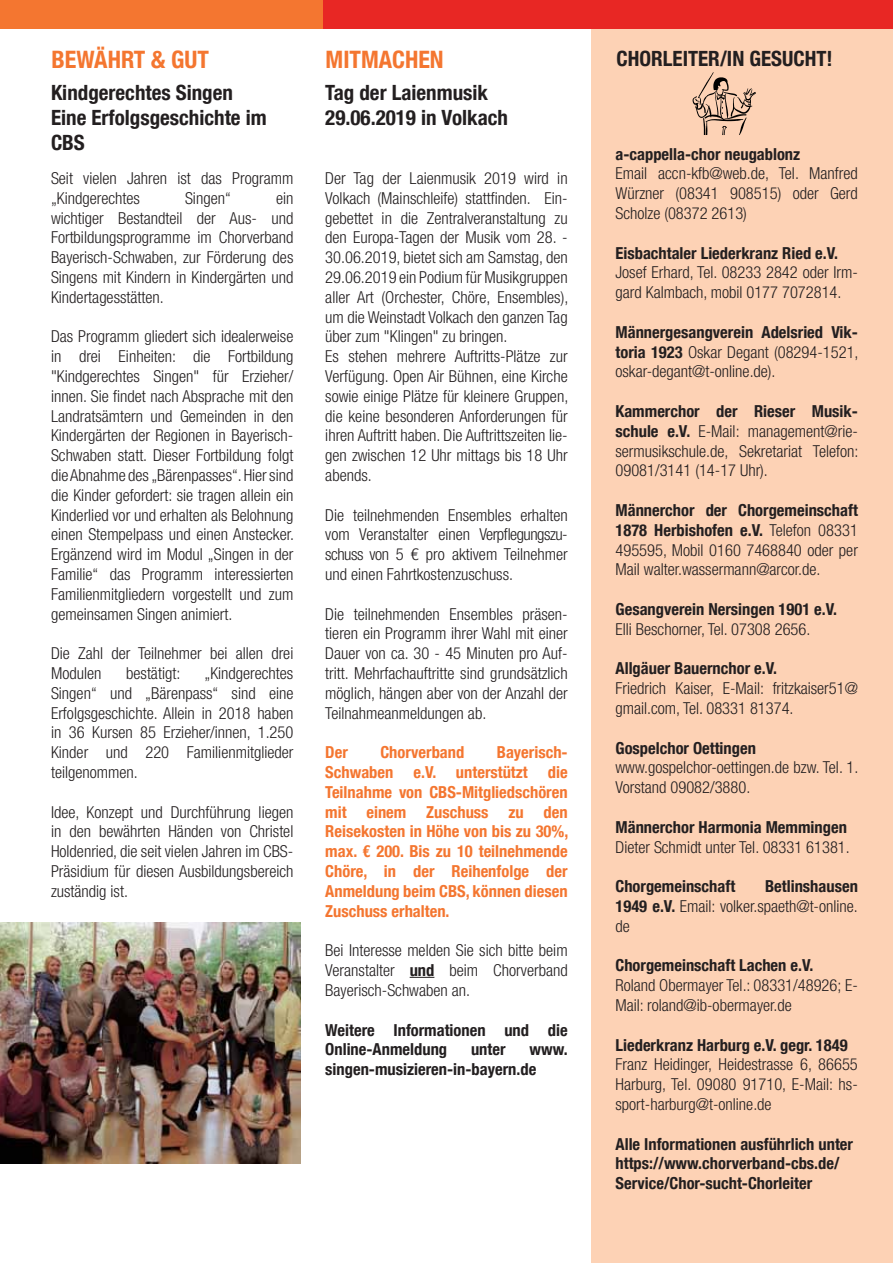
<style>
.page{position:relative;width:893px;height:1263px;background:#fff}
.page>*{position:absolute;margin:0;border:0;box-sizing:border-box;transform-origin:0 0}
.t1{font:700 condensed 24px "Helvetica Neue LT Com";color:#f47630}
.t2{font:700 condensed 21px/25.2px "Helvetica Neue LT Com";color:#231f20}
.t3{font:300 condensed 16.5px/19.8px "Helvetica Neue LT Com";color:#231f20;text-align:justify}
.t4{font:700 condensed 16.5px/19.8px "Helvetica Neue LT Com";color:#231f20}
.t5{font:700 condensed 16.5px/19.8px "Helvetica Neue LT Com";color:#f47630;text-align:justify}
.s1{font-weight:700}
</style>
<div class="page">
<div style="left:591px;top:0;width:302px;height:1263px;background:#fdd2b5"></div>
<div style="left:0;top:0;width:323px;height:29px;background:#f47630"></div>
<div style="left:323px;top:0;width:570px;height:29px;background:#e82724"></div>
<svg style="left:410px;top:977px;width:24px;height:1px"></svg>
<img style="left:0;top:922px;width:300px;height:242px">
<svg style="left:693px;top:72px;width:63px;height:63px"></svg>
<h1 class="t1" style="left:52px;top:45px;width:133px">bewährt &amp; gut</h1>
<p class="t2" style="left:51px;top:80px;width:217px">Kindgerechtes Singen<br>Eine Erfolgsgeschichte im<br>CBS</p>
<p class="t3" style="left:51px;top:168px;width:244px">Seit vielen Jahren ist das Programm „Kindgerechtes</p>
<p class="t3" style="left:185px;top:188px;width:47px">Singen“</p>
<p class="t3" style="left:51px;top:188px;width:244px;text-indent:225px">ein wichtiger Bestandteil der Aus- und Fortbildungsprogramme im Chorverband Bayerisch-Schwaben, zur Förderung des Singens mit Kindern in Kindergärten und Kindertagesstätten.</p>
<p class="t3" style="left:51px;top:327px;width:244px">Das Programm gliedert sich idealerweise in drei Einheiten: die Fortbildung "Kindgerechtes Singen" für Erzieher/ innen. Sie findet nach Absprache mit den Landratsämtern und Gemeinden in den Kindergärten der Regionen in Bayerisch-Schwaben statt. Dieser Fortbildung folgt die Abnahme des „Bärenpasses“. Hier sind die Kinder gefordert: sie tragen allein ein Kinderlied vor und erhalten als Belohnung einen Stempelpass und einen Anstecker.<br>Ergänzend wird im Modul „Singen in der Familie“ das Programm interessierten Familienmitgliedern vorgestellt und zum gemeinsamen Singen animiert.</p>
<p class="t3" style="left:51px;top:643px;width:244px">Die Zahl der Teilnehmer bei allen drei<br>Modulen</p>
<p class="t3" style="left:126px;top:663px;width:56px">bestätigt:</p>
<p class="t3" style="left:51px;top:663px;width:244px;text-indent:153px">„Kindgerechtes Singen“ und „Bärenpass“ sind eine Erfolgsgeschichte. Allein in 2018 haben in 36 Kursen 85 Erzieher/innen, 1.250<br>Kinder und 220 Familienmitglieder teilgenommen.</p>
<p class="t3" style="left:51px;top:802px;width:244px">Idee, Konzept und Durchführung liegen in den bewährten Händen von Christel Holdenried, die seit vielen Jahren im CBS-Präsidium für diesen Ausbildungsbereich zuständig ist.</p>
<h1 class="t1" style="left:326px;top:45px;width:15px">mitma</h1>
<h1 class="t1" style="left:392px;top:45px;width:39px">chen</h1>
<p class="t2" style="left:325px;top:80px;width:184px">Tag der Laienmusik<br>29.06.2019 in Volkach</p>
<p class="t3" style="left:325px;top:168px;width:244px;text-align:left">Der Tag der Laienmusik 2019 wird in Volkach (Mainschleife) stattfinden. Ein&shy;gebettet in die Zentralveranstaltung zu den Europa-Tagen der Musik vom 28. - 30.06.2019, bietet sich am Samstag, den 29.06.2019 ein Podium für Musikgruppen aller Art (Orchester, Chöre, Ensembles), um die Weinstadt Volkach den ganzen Tag über zum "Klingen" zu bringen.<br>Es stehen mehrere Auftritts-Plätze zur Verfügung. Open Air Bühnen, eine Kirche sowie einige Plätze für kleinere Gruppen, die keine besonderen Anforderungen für ihren Auftritt haben. Die Auftrittszeiten lie&shy;gen zwischen 12 Uhr mittags bis 18 Uhr abends.</p>
<p class="t3" style="left:325px;top:505px;width:244px">Die teilnehmenden Ensembles erhalten vom Veranstalter einen Verpflegungszu&shy;schuss von 5 € pro aktivem Teilnehmer und einen Fahrtkostenzuschuss.</p>
<p class="t3" style="left:325px;top:604px;width:244px">Die teilnehmenden Ensembles präsen&shy;tieren ein Programm ihrer Wahl mit einer Dauer von ca. 30 - 45 Minuten pro Auf&shy;tritt. Mehrfachauftritte sind grundsätzlich möglich, hängen aber von der Anzahl der Teilnahmeanmeldungen ab.</p>
<p class="t5" style="left:325px;top:743px;width:24px">Der</p>
<p class="t5" style="left:380px;top:743px;width:85px">Chorverband</p>
<p class="t5" style="left:325px;top:743px;width:244px;text-indent:172px">Bayerisch-Schwaben e.V. unterstützt die Teilnahme von CBS-Mitgliedschören mit einem Zuschuss zu den Reisekosten in Höhe von bis zu 30%, max. € 200. Bis zu 10 teilnehmende Chöre, in der Reihenfolge der Anmeldung beim CBS, können diesen Zuschuss erhalten.</p>
<p class="t3" style="left:325px;top:940px;width:244px">Bei Interesse melden Sie sich bitte beim Veranstalter <span class="s1">und</span> beim Chorverband Bayerisch-Schwaben an.</p>
<p class="t4" style="left:325px;top:1020px;width:244px">Weitere Informationen und die<br>Online-Anmeldung</p>
<p class="t4" style="left:471px;top:1040px;width:36px">unter</p>
<p class="t4" style="left:325px;top:1040px;width:244px;text-indent:204px">www. singen-musizieren-in-bayern.de</p>
<p class="t2" style="left:617px;top:46px;width:218px">CHORLEITER/IN GESUCHT!</p>
<p class="t4" style="left:615px;top:144px;width:186px">a-cappella-chor neugablonz</p>
<p class="t3" style="left:615px;top:164px;width:244px">Email accn-kfb@web.de, Tel. Manfred Würzner (08341 908515) oder Gerd Scholze (08372 2613)</p>
<p class="t4" style="left:615px;top:243px;width:224px">Eisbachtaler Liederkranz Ried e.V.</p>
<p class="t3" style="left:615px;top:263px;width:244px">Josef Erhard, Tel. 08233 2842 oder Irm&shy;gard Kalmbach, mobil 0177 7072814.</p>
<p class="t3" style="left:615px;top:322px;width:244px"><span class="s1">Männergesangverein Adelsried Vik&shy;toria 1923</span> Oskar Degant (08294-1521, oskar-degant@t-online.de).</p>
<p class="t3" style="left:615px;top:401px;width:244px"><span class="s1">Kammerchor der Rieser Musik&shy;schule e.V.</span> E-Mail: management@rie&shy;sermusikschule.de, Sekretariat Telefon:<br>09081/3141 (14-17 Uhr).</p>
<p class="t3" style="left:615px;top:500px;width:244px"><span class="s1">Männerchor der Chorgemeinschaft 1878 Herbishofen e.V.</span> Telefon 08331<br>495595, Mobil 0160 7468840 oder per Mail walter.wassermann@arcor.de.</p>
<p class="t4" style="left:615px;top:599px;width:223px">Gesangverein Nersingen 1901 e.V.</p>
<p class="t3" style="left:615px;top:619px;width:196px">Elli Beschorner, Tel. 07308 2656.</p>
<p class="t4" style="left:615px;top:659px;width:163px">Allgäuer Bauernchor e.V.</p>
<p class="t3" style="left:615px;top:678px;width:244px">Friedrich Kaiser, E-Mail: fritzkaiser51@ gmail.com, Tel. 08331 81374.</p>
<p class="t4" style="left:615px;top:738px;width:142px">Gospelchor Oettingen</p>
<p class="t3" style="left:615px;top:758px;width:244px">www.gospelchor-oettingen.de bzw. Tel. 1.<br>Vorstand 09082/3880.</p>
<p class="t4" style="left:615px;top:817px;width:233px">Männerchor Harmonia Memmingen</p>
<p class="t3" style="left:615px;top:837px;width:236px">Dieter Schmidt unter Tel. 08331 61381.</p>
<p class="t4" style="left:615px;top:876px;width:121px">Chorgemeinschaft</p>
<p class="t3" style="left:615px;top:876px;width:244px;text-indent:150px"><span class="s1">Betlinshausen 1949 e.V.</span> Email: volker.spaeth@t-online. de</p>
<p class="t4" style="left:615px;top:956px;width:199px">Chorgemeinschaft Lachen e.V.</p>
<p class="t3" style="left:615px;top:975px;width:244px">Roland Obermayer Tel.: 08331/48926; E-<br>Mail: roland@ib-obermayer.de</p>
<p class="t4" style="left:615px;top:1035px;width:234px">Liederkranz Harburg e.V. gegr. 1849</p>
<p class="t3" style="left:615px;top:1055px;width:244px">Franz Heidinger, Heidestrasse 6, 86655<br>Harburg, Tel. 09080 91710, E-Mail: hs&shy;sport-harburg@t-online.de</p>
<p class="t4" style="left:615px;top:1134px;width:239px">Alle Informationen ausführlich unter https://www.chorverband-cbs.de/<br>Service/Chor-sucht-Chorleiter</p>
</div>
